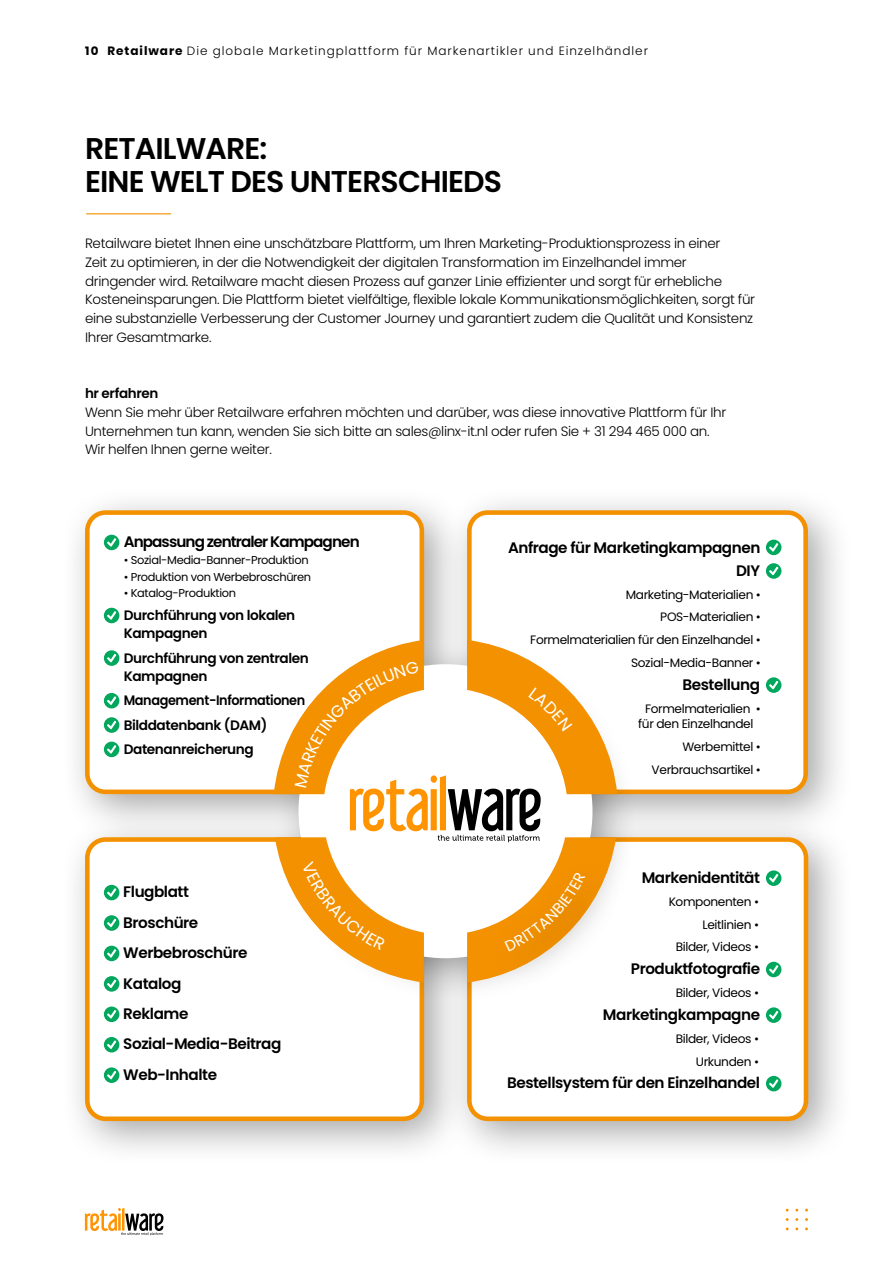
<style>
.page{position:relative;width:893px;height:1263px;background:#fff}
.page>*{position:absolute;margin:0;border:0;box-sizing:border-box;transform-origin:0 0}
.t1{font:600 30px/33px "Poppins";letter-spacing:-.03em;color:#000}
.t2{font:600 15.15px/30.5px "Poppins";letter-spacing:-.03em;color:#000;text-align:right}
.t3{font:600 15.15px "Poppins";letter-spacing:-.06em;color:#000}
.t4{font:600 13.65px/18.3px "Poppins";letter-spacing:-.03em;color:#000}
.t5{font:600 13.65px/24.3px "Poppins";letter-spacing:-.03em;color:#000;scale:.94 1}
.t6{font:300 13.5px/18.8px "Poppins";letter-spacing:-.025em;color:#000}
.t7{font:600 13.5px "Poppins";letter-spacing:-.025em;color:#000}
.t8{font:12.15px/22.8px "Poppins";letter-spacing:-.03em;color:#000;text-align:right}
.t9{font:300 12px "Poppins";letter-spacing:.08em;color:#000}
.t10{font:11.4px "Poppins";letter-spacing:-.03em;color:#000}
.s1{font-weight:700}
.s2{color:#fff}
</style>
<div class="page">
<div style="left:442px;top:485px;width:412px;height:355px;background:#000;opacity:.35"></div>
<div style="left:469px;top:513px;width:337px;height:279px;background:#fff;border-radius:18px"></div>
<div style="left:467px;top:510px;width:341px;height:284px;border:5px solid #f39100;border-radius:18px"></div>
<div style="left:60px;top:485px;width:410px;height:355px;background:#000;opacity:.35"></div>
<div style="left:87px;top:513px;width:335px;height:279px;background:#fff;border-radius:18px"></div>
<div style="left:85px;top:510px;width:339px;height:284px;border:5px solid #f39100;border-radius:18px"></div>
<div style="left:442px;top:812px;width:412px;height:355px;background:#000;opacity:.35"></div>
<div style="left:469px;top:839px;width:337px;height:280px;background:#fff;border-radius:18px"></div>
<div style="left:467px;top:837px;width:341px;height:284px;border:5px solid #f39100;border-radius:18px"></div>
<div style="left:60px;top:812px;width:410px;height:355px;background:#000;opacity:.35"></div>
<div style="left:87px;top:839px;width:335px;height:280px;background:#fff;border-radius:18px"></div>
<div style="left:85px;top:837px;width:339px;height:284px;border:5px solid #f39100;border-radius:18px"></div>
<div style="left:274px;top:640px;width:364px;height:364px;background:#000;opacity:.35"></div>
<div style="left:485px;top:853px;width:140px;height:138px;background:#fff"></div>
<div style="left:104px;top:535px;width:15px;height:15px;background:#00a75d;border-radius:50%"></div>
<svg style="left:107px;top:538px;width:10px;height:9px"></svg>
<div style="left:104px;top:608px;width:15px;height:15px;background:#00a75d;border-radius:50%"></div>
<svg style="left:107px;top:611px;width:10px;height:9px"></svg>
<svg style="left:104px;top:650px;width:15px;height:16px"></svg>
<svg style="left:107px;top:654px;width:10px;height:8px"></svg>
<div style="left:104px;top:693px;width:15px;height:15px;background:#00a75d;border-radius:50%"></div>
<svg style="left:107px;top:696px;width:10px;height:9px"></svg>
<svg style="left:104px;top:717px;width:15px;height:16px"></svg>
<svg style="left:107px;top:721px;width:10px;height:8px"></svg>
<div style="left:104px;top:742px;width:15px;height:15px;background:#00a75d;border-radius:50%"></div>
<svg style="left:107px;top:745px;width:10px;height:9px"></svg>
<div style="left:766px;top:540px;width:15px;height:15px;background:#00a75d;border-radius:50%"></div>
<svg style="left:769px;top:543px;width:10px;height:9px"></svg>
<svg style="left:766px;top:563px;width:15px;height:16px"></svg>
<svg style="left:769px;top:567px;width:10px;height:8px"></svg>
<svg style="left:766px;top:677px;width:15px;height:16px"></svg>
<svg style="left:769px;top:681px;width:10px;height:8px"></svg>
<div style="left:104px;top:885px;width:15px;height:15px;background:#00a75d;border-radius:50%"></div>
<svg style="left:107px;top:888px;width:10px;height:9px"></svg>
<svg style="left:104px;top:915px;width:15px;height:16px"></svg>
<svg style="left:107px;top:919px;width:10px;height:8px"></svg>
<div style="left:104px;top:946px;width:15px;height:15px;background:#00a75d;border-radius:50%"></div>
<svg style="left:107px;top:949px;width:10px;height:9px"></svg>
<svg style="left:104px;top:976px;width:15px;height:16px"></svg>
<svg style="left:107px;top:979px;width:10px;height:9px"></svg>
<div style="left:104px;top:1006px;width:15px;height:16px;background:#00a75d;border-radius:50%"></div>
<svg style="left:107px;top:1010px;width:10px;height:9px"></svg>
<div style="left:104px;top:1037px;width:15px;height:15px;background:#00a75d;border-radius:50%"></div>
<svg style="left:107px;top:1040px;width:10px;height:9px"></svg>
<svg style="left:104px;top:1067px;width:15px;height:16px"></svg>
<svg style="left:107px;top:1071px;width:10px;height:9px"></svg>
<svg style="left:766px;top:870px;width:15px;height:16px"></svg>
<svg style="left:769px;top:874px;width:10px;height:9px"></svg>
<div style="left:766px;top:962px;width:15px;height:15px;background:#00a75d;border-radius:50%"></div>
<svg style="left:769px;top:965px;width:10px;height:9px"></svg>
<svg style="left:766px;top:1007px;width:15px;height:16px"></svg>
<svg style="left:769px;top:1011px;width:10px;height:8px"></svg>
<div style="left:766px;top:1076px;width:15px;height:15px;background:#00a75d;border-radius:50%"></div>
<svg style="left:769px;top:1079px;width:10px;height:9px"></svg>
<svg style="left:85px;top:1208px;width:78px;height:27px"></svg>
<hr style="left:86px;top:213px;width:85px;height:1px;background:#f39100">
<svg style="left:274px;top:640px;width:343px;height:342px"></svg>
<p class="t9" style="left:85px;top:44px;width:564px"><span class="s1">10 Retailware</span> Die globale Marketingplattform für Markenartikler und Einzelhändler</p>
<h1 class="t1" style="left:85px;top:132px;width:419px">RETAILWARE:<br>EINE WELT DES UNTERSCHIEDS</h1>
<p class="t6" style="left:85px;top:234px;width:672px">Retailware bietet Ihnen eine unschätzbare Plattform, um Ihren Marketing-Produktionsprozess in einer<br>Zeit zu optimieren, in der die Notwendigkeit der digitalen Transformation im Einzelhandel immer dringender wird. Retailware macht diesen Prozess auf ganzer Linie effizienter und sorgt für erhebliche Kosteneinsparungen. Die Plattform bietet vielfältige, flexible lokale Kommunikationsmöglichkeiten, sorgt für eine substanzielle Verbesserung der Customer Journey und garantiert zudem die Qualität und Konsistenz Ihrer Gesamtmarke.</p>
<p class="t7" style="left:85px;top:385px;width:75px">hr erfahren</p>
<p class="t6" style="left:85px;top:403px;width:643px">Wenn Sie mehr über Retailware erfahren möchten und darüber, was diese innovative Plattform für Ihr<br>Unternehmen tun kann, wenden Sie sich bitte an sales@linx-it.nl oder rufen Sie + 31 294 465 000 an.<br>Wir helfen Ihnen gerne weiter.</p>
<p class="t3" style="left:124px;top:533px;width:237px">Anpassung zentraler Kampagnen</p>
<p class="t10" style="left:124px;top:553px;width:186px">• Sozial-Media-Banner-Produktion</p>
<p class="t10" style="left:124px;top:570px;width:189px">• Produktion von Werbebroschüren</p>
<p class="t10" style="left:124px;top:587px;width:114px">• Katalog-Produktion</p>
<p class="t4" style="left:124px;top:606px;width:173px">Durchführung von lokalen<br>Kampagnen</p>
<p class="t4" style="left:124px;top:649px;width:187px">Durchführung von zentralen<br>Kampagnen</p>
<p class="t5" style="left:124px;top:688px;width:195px">Management-Informationen<br>Bilddatenbank (DAM)<br>Datenanreicherung</p>
<p class="t2" style="left:123px;top:877px;width:160px;text-align:left">Flugblatt<br>Broschüre<br>Werbebroschüre<br>Katalog<br>Reklame<br>Sozial-Media-Beitrag<br>Web-Inhalte</p>
<p class="t2" style="left:508px;top:536px;width:254px;line-height:22.8px">Anfrage für Marketingkampagnen<br>DIY</p>
<p class="t8" style="left:530px;top:583px;width:232px">Marketing-Materialien •<br>POS-Materialien •<br>Formelmaterialien für den Einzelhandel •<br>Sozial-Media-Banner •</p>
<p class="t2" style="left:682px;top:669px;width:79px">Bestellung</p>
<p class="t8" style="left:638px;top:701px;width:124px;line-height:15.1px;text-align:center">Formelmaterialien • für den Einzelhandel <span class="s2">•</span></p>
<p class="t8" style="left:652px;top:735px;width:111px">Werbemittel •<br>Verbrauchsartikel •</p>
<p class="t2" style="left:642px;top:862px;width:120px">Markenidentität</p>
<p class="t8" style="left:669px;top:890px;width:92px">Komponenten •<br>Leitlinien •<br>Bilder, Videos •</p>
<p class="t2" style="left:631px;top:954px;width:131px">Produktfotografie</p>
<p class="t8" style="left:676px;top:981px;width:85px">Bilder, Videos •</p>
<p class="t2" style="left:603px;top:999px;width:159px">Marketingkampagne</p>
<p class="t8" style="left:676px;top:1027px;width:85px">Bilder, Videos •<br>Urkunden •</p>
<p class="t2" style="left:507px;top:1068px;width:254px">Bestellsystem für den Einzelhandel</p>
</div>
